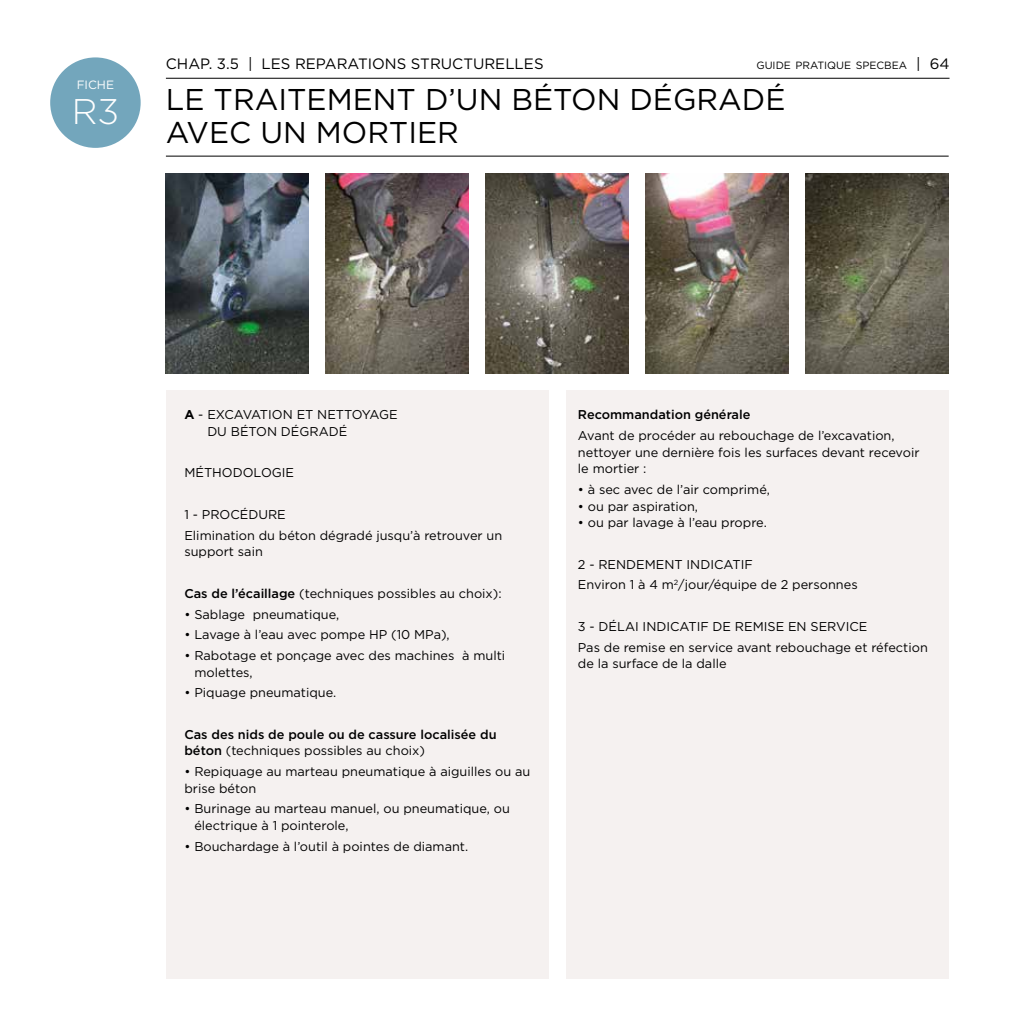
<style>
.page{position:relative;width:1021px;height:1021px;background:#fff}
.page>*{position:absolute;margin:0;border:0;box-sizing:border-box;transform-origin:0 0}
.t1{font:300 35.55px "Gotham";color:#fff}
.t2{font:30px/33px "Gotham";color:#000}
.t3{font:15px "Gotham";color:#000}
.t4{font:12.75px/16.5px "Gotham";color:#000}
.t5{font:500 12.75px/16.5px "Gotham";color:#000}
.t6{font:12px "Gotham";color:#fff}
.t7{font:10.5px "Gotham";color:#000}
.s1{font-size:15px}
.s2{font-weight:700}
.s3{font-weight:500}
.s4{font-weight:400}
</style>
<div class="page">
<hr style="left:166px;top:78px;width:783px;height:1px;background:#000">
<hr style="left:166px;top:156px;width:782px;height:1px;background:#000">
<div style="left:166px;top:390px;width:383px;height:588px;background:#f5f1f0"></div>
<div style="left:566px;top:390px;width:383px;height:588px;background:#f5f1f0"></div>
<div style="left:50px;top:57px;width:91px;height:91px;background:#73a6bc;border-radius:50%"></div>
<img style="left:166px;top:174px;width:143px;height:199px">
<img style="left:805px;top:174px;width:143px;height:199px">
<img style="left:326px;top:174px;width:143px;height:199px">
<img style="left:486px;top:174px;width:142px;height:199px">
<img style="left:645px;top:174px;width:143px;height:199px">
<p class="t6" style="left:77px;top:77px;width:39px">FICHE</p>
<h1 class="t1" style="left:72px;top:90px;width:49px">R3</h1>
<p class="t3" style="left:166px;top:55px;width:379px">CHAP. 3.5 | LES REPARATIONS STRUCTURELLES</p>
<p class="t7" style="left:756px;top:59px;width:194px">GUIDE PRATIQUE SPECBEA <span class="s1">| 64</span></p>
<h2 class="t2" style="left:166px;top:83px;width:621px">LE TRAITEMENT D’UN BÉTON DÉGRADÉ<br>AVEC UN MORTIER</h2>
<p class="t4" style="left:207px;top:406px;width:192px;text-indent:-23px"><span class="s2">A</span> - EXCAVATION ET NETTOYAGE<br>DU BÉTON DÉGRADÉ</p>
<p class="t4" style="left:184px;top:464px;width:111px">MÉTHODOLOGIE</p>
<p class="t4" style="left:184px;top:504px;width:319px;line-height:20.7px">1 - PROCÉDURE<br>Elimination du béton dégradé jusqu’à retrouver un</p>
<p class="t4" style="left:184px;top:543px;width:80px">support sain</p>
<p class="t4" style="left:184px;top:585px;width:319px"><span class="s3">Cas de l’écaillage</span> (techniques possibles au choix):</p>
<p class="t4" style="left:184px;top:605px;width:156px">• Sablage pneumatique,</p>
<p class="t4" style="left:184px;top:626px;width:267px">• Lavage à l’eau avec pompe HP (10 MPa),</p>
<p class="t4" style="left:194px;top:647px;width:312px;text-indent:-10px">• Rabotage et ponçage avec des machines à multi molettes,</p>
<p class="t4" style="left:184px;top:684px;width:153px">• Piquage pneumatique.</p>
<p class="t5" style="left:184px;top:726px;width:314px">Cas des nids de poule ou de cassure localisée du béton <span class="s4">(techniques possibles au choix)</span></p>
<p class="t4" style="left:184px;top:763px;width:347px">• Repiquage au marteau pneumatique à aiguilles ou au brise béton</p>
<p class="t4" style="left:194px;top:800px;width:317px;text-indent:-10px">• Burinage au marteau manuel, ou pneumatique, ou électrique à 1 pointerole,</p>
<p class="t4" style="left:184px;top:837px;width:285px">• Bouchardage à l’outil à pointes de diamant.</p>
<p class="t5" style="left:578px;top:406px;width:174px">Recommandation générale</p>
<p class="t4" style="left:578px;top:427px;width:343px">Avant de procéder au rebouchage de l’excavation, nettoyer une dernière fois les surfaces devant recevoir le mortier :</p>
<p class="t4" style="left:578px;top:481px;width:193px">• à sec avec de l’air comprimé,</p>
<p class="t4" style="left:578px;top:497px;width:122px">• ou par aspiration,</p>
<p class="t4" style="left:578px;top:514px;width:190px">• ou par lavage à l’eau propre.</p>
<p class="t4" style="left:578px;top:553px;width:281px;line-height:20.7px">2 - RENDEMENT INDICATIF<br>Environ 1 à 4 m<sup>2</sup>/jour/équipe de 2 personnes</p>
<p class="t4" style="left:578px;top:616px;width:351px;line-height:20.7px">3 - DÉLAI INDICATIF DE REMISE EN SERVICE<br>Pas de remise en service avant rebouchage et réfection</p>
<p class="t4" style="left:578px;top:655px;width:150px">de la surface de la dalle</p>
</div>
